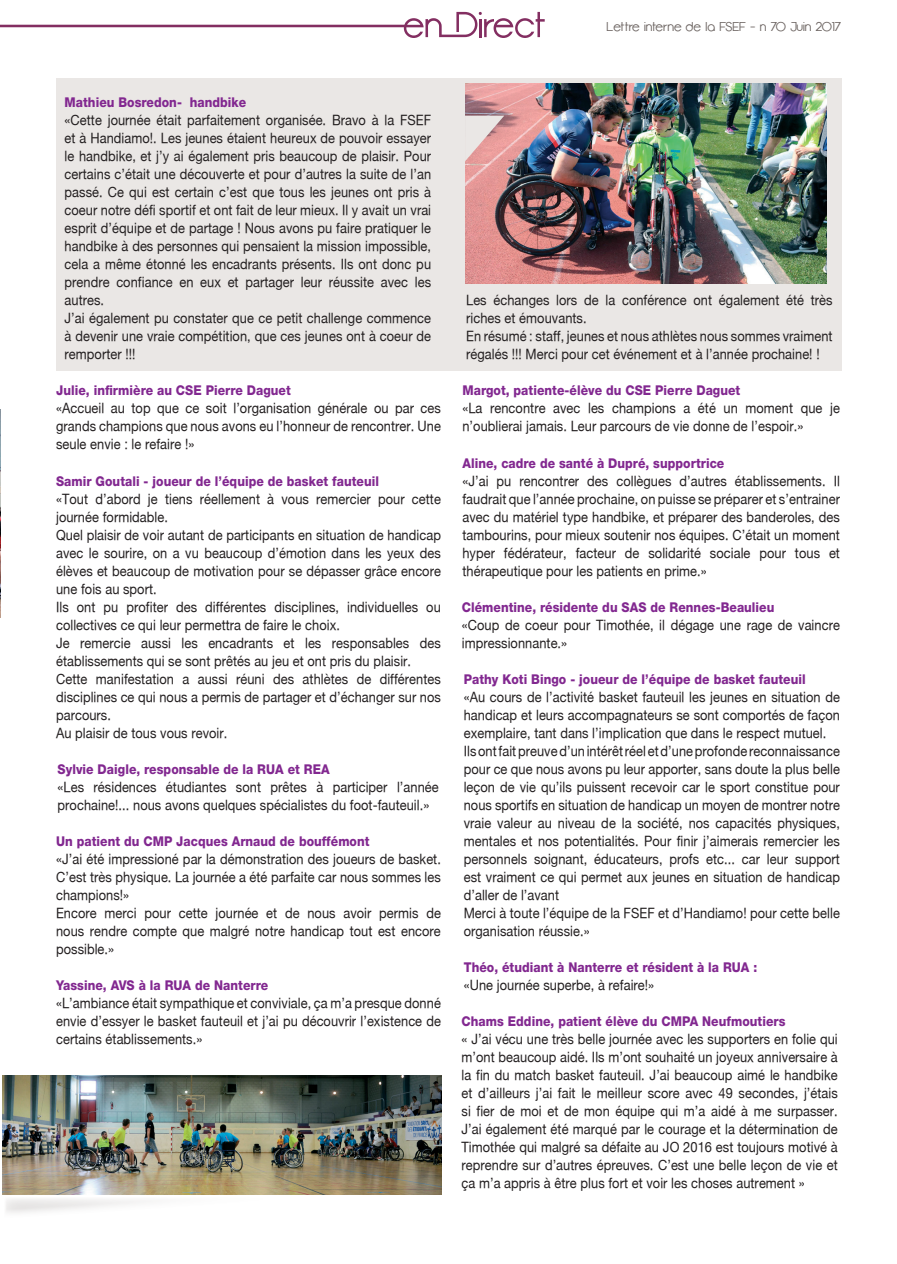
<style>
.page{position:relative;width:897px;height:1264px;background:#fff}
.page>*{position:absolute;margin:0;border:0;box-sizing:border-box;transform-origin:0 0}
.texte_basic{font:14.25px/18px "Helvetica Neue Roman";letter-spacing:.005em;color:#231f20;text-align:justify;scale:.9 1}
.texte_basic-2{font:800 13.5px "Helvetica Neue LT Std";letter-spacing:.005em;color:#822890;scale:.9 1}
.texte_en_direct_haut{font:12.75px "Opificio";color:#6b6360}
</style>
<div class="page">
<svg style="left:6px;top:1199px;width:134px;height:14px"></svg>
<svg style="left:0;top:12px;width:544px;height:26px"></svg>
<div style="left:56px;top:79px;width:785px;height:292px;background:#eae7e5"></div>
<img style="left:0;top:409px;width:1px;height:208px">
<img style="left:466px;top:84px;width:360px;height:199px">
<svg style="left:465px;top:116px;width:39px;height:45px"></svg>
<img style="left:2px;top:1075px;width:440px;height:119px">
<p class="texte_en_direct_haut" style="left:606px;top:20px;width:236px">Lettre interne de la FSEF - n 70 Juin 2017</p>
<p class="texte_basic-2" style="left:65px;top:94px;width:203px">Mathieu Bosredon- handbike</p>
<p class="texte_basic" style="left:65px;top:111px;width:409px">«Cette journée était parfaitement organisée. Bravo à la FSEF et à Handiamo!. Les jeunes étaient heureux de pouvoir essayer le handbike, et j’y ai également pris beaucoup de plaisir. Pour certains c’était une découverte et pour d’autres la suite de l’an passé. Ce qui est certain c’est que tous les jeunes ont pris à coeur notre défi sportif et ont fait de leur mieux. Il y avait un vrai esprit d’équipe et de partage ! Nous avons pu faire pratiquer le handbike à des personnes qui pensaient la mission impossible, cela a même étonné les encadrants présents. Ils ont donc pu prendre confiance en eux et partager leur réussite avec les autres.</p>
<p class="texte_basic" style="left:65px;top:309px;width:409px">J’ai également pu constater que ce petit challenge commence à devenir une vraie compétition, que ces jeunes ont à coeur de remporter !!!</p>
<p class="texte_basic-2" style="left:56px;top:382px;width:262px">Julie, infirmière au CSE Pierre Daguet</p>
<p class="texte_basic" style="left:56px;top:399px;width:429px">«Accueil au top que ce soit l’organisation générale ou par ces grands champions que nous avons eu l’honneur de rencontrer. Une seule envie : le refaire !»</p>
<p class="texte_basic-2" style="left:56px;top:472px;width:360px">Samir Goutali - joueur de l’équipe de basket fauteuil</p>
<p class="texte_basic" style="left:56px;top:489px;width:429px">«Tout d’abord je tiens réellement à vous remercier pour cette journée formidable.</p>
<p class="texte_basic" style="left:56px;top:525px;width:429px">Quel plaisir de voir autant de participants en situation de handicap avec le sourire, on a vu beaucoup d’émotion dans les yeux des élèves et beaucoup de motivation pour se dépasser grâce encore une fois au sport.</p>
<p class="texte_basic" style="left:56px;top:597px;width:429px">Ils ont pu profiter des différentes disciplines, individuelles ou collectives ce qui leur permettra de faire le choix.</p>
<p class="texte_basic" style="left:56px;top:633px;width:429px">Je remercie aussi les encadrants et les responsables des établissements qui se sont prêtés au jeu et ont pris du plaisir.</p>
<p class="texte_basic" style="left:56px;top:669px;width:429px">Cette manifestation a aussi réuni des athlètes de différentes disciplines ce qui nous a permis de partager et d’échanger sur nos parcours.</p>
<p class="texte_basic" style="left:56px;top:723px;width:192px">Au plaisir de tous vous revoir.</p>
<p class="texte_basic-2" style="left:58px;top:760px;width:304px">Sylvie Daigle, responsable de la RUA et REA</p>
<p class="texte_basic" style="left:58px;top:777px;width:425px">«Les résidences étudiantes sont prêtes à participer l’année prochaine!... nous avons quelques spécialistes du foot-fauteuil.»</p>
<p class="texte_basic-2" style="left:56px;top:832px;width:350px">Un patient du CMP Jacques Arnaud de bouffémont</p>
<p class="texte_basic" style="left:56px;top:849px;width:429px">«J’ai été impressioné par la démonstration des joueurs de basket.<br>C’est très physique. La journée a été parfaite car nous sommes les champions!»</p>
<p class="texte_basic" style="left:56px;top:903px;width:429px">Encore merci pour cette journée et de nous avoir permis de nous rendre compte que malgré notre handicap tout est encore possible.»</p>
<p class="texte_basic-2" style="left:56px;top:976px;width:237px">Yassine, AVS à la RUA de Nanterre</p>
<p class="texte_basic" style="left:56px;top:993px;width:429px">«L’ambiance était sympathique et conviviale, ça m’a presque donné envie d’essyer le basket fauteuil et j’ai pu découvrir l’existence de certains établissements.»</p>
<p class="texte_basic" style="left:466px;top:291px;width:409px">Les échanges lors de la conférence ont également été très riches et émouvants.</p>
<p class="texte_basic" style="left:466px;top:327px;width:409px">En résumé : staff, jeunes et nous athlètes nous sommes vraiment régalés !!! Merci pour cet événement et à l’année prochaine! !</p>
<p class="texte_basic-2" style="left:462px;top:382px;width:310px">Margot, patiente-élève du CSE Pierre Daguet</p>
<p class="texte_basic" style="left:462px;top:399px;width:421px">«La rencontre avec les champions a été un moment que je n’oublierai jamais. Leur parcours de vie donne de l’espoir.»</p>
<p class="texte_basic-2" style="left:462px;top:454px;width:292px">Aline, cadre de santé à Dupré, supportrice</p>
<p class="texte_basic" style="left:462px;top:471px;width:421px">«J’ai pu rencontrer des collègues d’autres établissements. Il faudrait que l’année prochaine, on puisse se préparer et s’entrainer avec du matériel type handbike, et préparer des banderoles, des tambourins, pour mieux soutenir nos équipes. C’était un moment hyper fédérateur, facteur de solidarité sociale pour tous et thérapeutique pour les patients en prime.»</p>
<p class="texte_basic-2" style="left:462px;top:598px;width:349px">Clémentine, résidente du SAS de Rennes-Beaulieu</p>
<p class="texte_basic" style="left:462px;top:615px;width:421px">«Coup de coeur pour Timothée, il dégage une rage de vaincre impressionnante.»</p>
<p class="texte_basic-2" style="left:464px;top:670px;width:381px">Pathy Koti Bingo - joueur de l’équipe de basket fauteuil</p>
<p class="texte_basic" style="left:464px;top:687px;width:419px">«Au cours de l’activité basket fauteuil les jeunes en situation de handicap et leurs accompagnateurs se sont comportés de façon exemplaire, tant dans l’implication que dans le respect mutuel.</p>
<p class="texte_basic" style="left:464px;top:741px;width:419px">Ils ont fait preuve d’un intérêt réel et d’une profonde reconnaissance pour ce que nous avons pu leur apporter, sans doute la plus belle leçon de vie qu’ils puissent recevoir car le sport constitue pour nous sportifs en situation de handicap un moyen de montrer notre vraie valeur au niveau de la société, nos capacités physiques, mentales et nos potentialités. Pour finir j’aimerais remercier les personnels soignant, éducateurs, profs etc... car leur support est vraiment ce qui permet aux jeunes en situation de handicap d’aller de l’avant</p>
<p class="texte_basic" style="left:464px;top:903px;width:419px">Merci à toute l’équipe de la FSEF et d’Handiamo! pour cette belle organisation réussie.»</p>
<p class="texte_basic-2" style="left:464px;top:958px;width:328px">Théo, étudiant à Nanterre et résident à la RUA :</p>
<p class="texte_basic" style="left:464px;top:975px;width:213px">«Une journée superbe, à refaire!»</p>
<p class="texte_basic-2" style="left:461px;top:1012px;width:361px">Chams Eddine, patient élève du CMPA Neufmoutiers</p>
<p class="texte_basic" style="left:461px;top:1029px;width:419px">« J’ai vécu une très belle journée avec les supporters en folie qui m’ont beaucoup aidé. Ils m’ont souhaité un joyeux anniversaire à la fin du match basket fauteuil. J’ai beaucoup aimé le handbike et d’ailleurs j’ai fait le meilleur score avec 49 secondes, j’étais si fier de moi et de mon équipe qui m’a aidé à me surpasser.<br>J’ai également été marqué par le courage et la détermination de Timothée qui malgré sa défaite au JO 2016 est toujours motivé à reprendre sur d’autres épreuves. C’est une belle leçon de vie et ça m’a appris à être plus fort et voir les choses autrement »</p>
</div>
